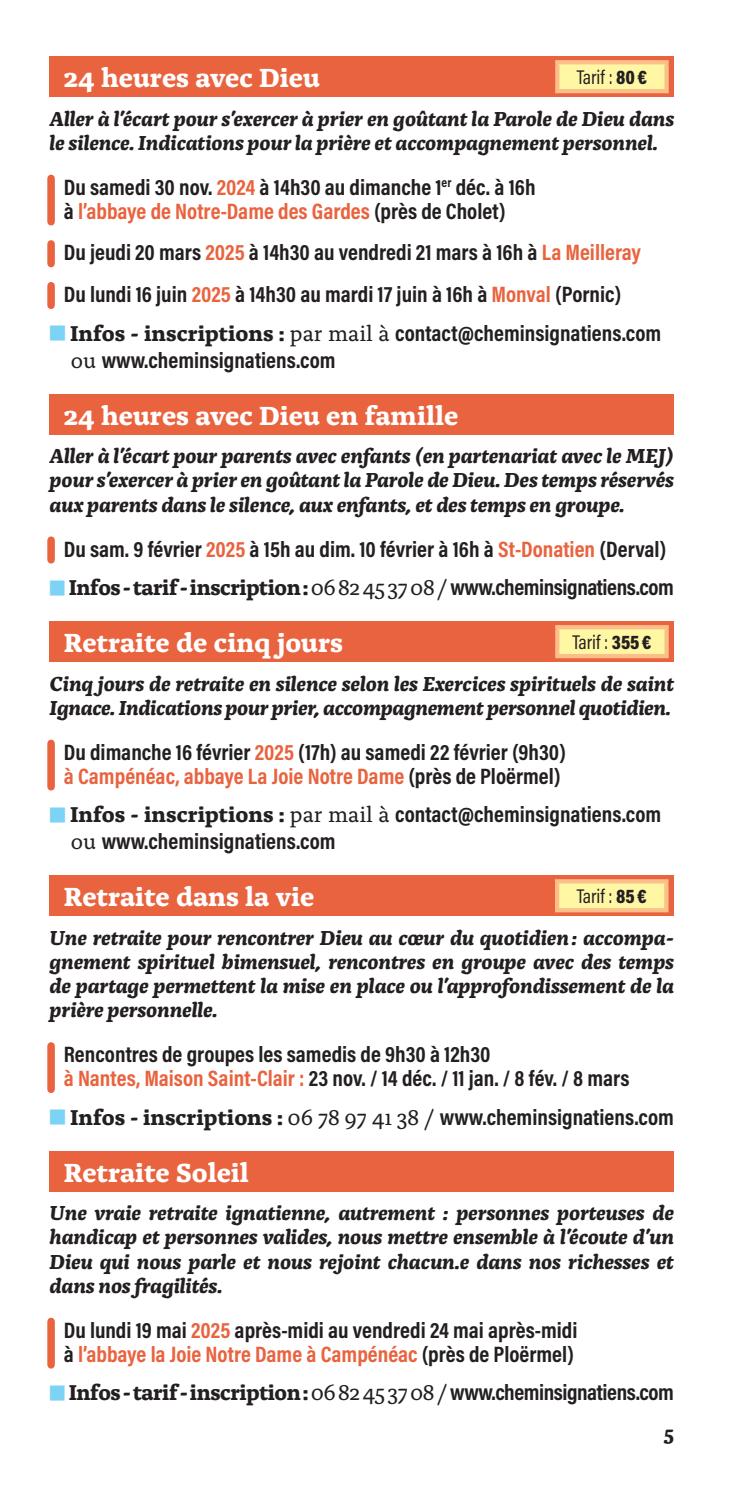
<style>
.page{position:relative;width:745px;height:1489px;background:#fff}
.page>*{position:absolute;margin:0;border:0;box-sizing:border-box;transform-origin:0 0}
.proposition_-_thème_Temps_Dieu{font:700 27.5px "Alda OTCEV";color:#fff}
.proposition_-_date_Temps_Dieu{font:700 22.5px/23.8px "Acumin Pro Cond";color:#231f20}
.t1{font:700 22.5px "Alda OTCEV";letter-spacing:-.02em;color:#231f20}
.proposition_-_chapo{font:italic 700 21.25px/24.2px "Alda OTCEV";letter-spacing:-.005em;color:#231f20;text-align:justify}
.t2{font:20px "Acumin Pro Cond";color:#231f20}
.t3{font:700 20px "Alda OTCEV";color:#231f20}
.s1{color:#e9633f}
.s2{font-family:"Alda OTCEV"}
.s3{font-family:"Alda OTCEV";font-weight:400}
.s4{font-weight:400}
.s5{font-family:"Acumin Pro Cond"}
.s6{font-weight:900}
</style>
<div class="page">
<div style="left:50px;top:56px;width:623px;height:41px;background:#e9633f"></div>
<div style="left:47px;top:178px;width:8px;height:44px;background:#e9633f"></div>
<div style="left:47px;top:244px;width:8px;height:19px;background:#e9633f"></div>
<div style="left:47px;top:286px;width:8px;height:19px;background:#e9633f"></div>
<div style="left:50px;top:394px;width:623px;height:41px;background:#e9633f"></div>
<div style="left:47px;top:540px;width:8px;height:20px;background:#e9633f"></div>
<div style="left:50px;top:621px;width:623px;height:41px;background:#e9633f"></div>
<div style="left:47px;top:743px;width:8px;height:43px;background:#e9633f"></div>
<div style="left:50px;top:875px;width:623px;height:41px;background:#e9633f"></div>
<div style="left:47px;top:1045px;width:8px;height:44px;background:#e9633f"></div>
<div style="left:50px;top:1150px;width:623px;height:41px;background:#e9633f"></div>
<div style="left:47px;top:1321px;width:8px;height:43px;background:#e9633f"></div>
<div style="left:557px;top:627px;width:109px;height:29px;background:#fff7a4"></div>
<hr style="left:555px;top:625px;width:113px;height:4px;background:#fbbf8a">
<svg style="left:555px;top:629px;width:4px;height:25px"></svg>
<svg style="left:664px;top:629px;width:4px;height:25px"></svg>
<hr style="left:555px;top:654px;width:113px;height:4px;background:#fbbf8a">
<div style="left:557px;top:62px;width:109px;height:29px;background:#fff7a4"></div>
<hr style="left:555px;top:60px;width:113px;height:4px;background:#fbbf8a">
<svg style="left:555px;top:64px;width:4px;height:25px"></svg>
<svg style="left:664px;top:64px;width:4px;height:25px"></svg>
<hr style="left:555px;top:89px;width:113px;height:4px;background:#fbbf8a">
<div style="left:556px;top:881px;width:110px;height:29px;background:#fff7a4"></div>
<svg style="left:555px;top:879px;width:113px;height:4px"></svg>
<div style="left:554px;top:883px;width:5px;height:25px;background:#fbbf8a"></div>
<svg style="left:663px;top:883px;width:5px;height:25px"></svg>
<hr style="left:554px;top:908px;width:114px;height:4px;background:#fbbf8a">
<p class="proposition_-_thème_Temps_Dieu" style="left:64px;top:56px;width:257px">24 heures avec Dieu</p>
<p class="proposition_-_chapo" style="left:50px;top:104px;width:625px">Aller à l’écart pour s’exercer à prier en goûtant la Parole de Dieu dans le silence. Indications pour la prière et accompagnement personnel.</p>
<p class="proposition_-_date_Temps_Dieu" style="left:64px;top:175px;width:473px">Du samedi 30 nov. <span class="s1">2024</span> à 14h30 au dimanche 1<sup>er</sup> déc. à 16h à <span class="s1">l’abbaye de Notre-Dame des Gardes</span> (près de Cholet)</p>
<p class="proposition_-_date_Temps_Dieu" style="left:64px;top:240px;width:578px">Du jeudi 20 mars <span class="s1">2025</span> à 14h30 au vendredi 21 mars à 16h à <span class="s1">La Meilleray</span></p>
<p class="proposition_-_date_Temps_Dieu" style="left:64px;top:282px;width:558px">Du lundi 16 juin <span class="s1">2025</span> à 14h30 au mardi 17 juin à 16h à <span class="s1">Monval</span> (Pornic)</p>
<p class="proposition_-_date_Temps_Dieu" style="left:70px;top:319px;width:592px;line-height:27px"><span class="s2">Infos - inscriptions :</span> <span class="s3">par mail à</span> contact@cheminsignatiens.com <span class="s3">ou</span> www.cheminsignatiens.com</p>
<p class="proposition_-_thème_Temps_Dieu" style="left:64px;top:393px;width:395px">24 heures avec Dieu en famille</p>
<p class="proposition_-_chapo" style="left:50px;top:442px;width:625px">Aller à l’écart pour parents avec enfants (en partenariat avec le MEJ) pour s’exercer à prier en goûtant la Parole de Dieu. Des temps réservés aux parents dans le silence, aux enfants, et des temps en groupe.</p>
<p class="proposition_-_date_Temps_Dieu" style="left:64px;top:536px;width:604px">Du sam. 9 février <span class="s1">2025</span> à 15h au dim. 10 février à 16h à <span class="s1">St-Donatien</span> (Derval)</p>
<p class="t1" style="left:69px;top:570px;width:606px">Infos - tarif - inscription :<span class="s4">06 82 45 37 08 /</span> <span class="s5">www.cheminsignatiens.com</span></p>
<p class="proposition_-_thème_Temps_Dieu" style="left:64px;top:621px;width:280px">Retraite de cinq jours</p>
<p class="proposition_-_chapo" style="left:50px;top:669px;width:625px">Cinq jours de retraite en silence selon les Exercices spirituels de saint<br>Ignace. Indications pour prier, accompagnement personnel quotidien.</p>
<p class="proposition_-_date_Temps_Dieu" style="left:64px;top:739px;width:503px">Du dimanche 16 février <span class="s1">2025</span> (17h) au samedi 22 février (9h30) <span class="s1">à Campénéac, abbaye La Joie Notre Dame</span> (près de Ploërmel)</p>
<p class="proposition_-_date_Temps_Dieu" style="left:70px;top:800px;width:592px;line-height:27px"><span class="s2">Infos - inscriptions :</span> <span class="s3">par mail à</span> contact@cheminsignatiens.com <span class="s3">ou</span> www.cheminsignatiens.com</p>
<p class="proposition_-_thème_Temps_Dieu" style="left:64px;top:875px;width:252px">Retraite dans la vie</p>
<p class="proposition_-_chapo" style="left:50px;top:923px;width:625px">Une retraite pour rencontrer Dieu au cœur du quotidien: accompa&shy;gnement spirituel bimensuel, rencontres en groupe avec des temps de partage permettent la mise en place ou l’approfondissement de la prière personnelle.</p>
<p class="proposition_-_date_Temps_Dieu" style="left:64px;top:1042px;width:566px">Rencontres de groupes les samedis de 9h30 à 12h30<br><span class="s1">à Nantes, Maison Saint-Clair :</span> 23 nov. / 14 déc. / 11 jan. / 8 fév. / 8 mars</p>
<p class="proposition_-_date_Temps_Dieu" style="left:70px;top:1104px;width:605px"><span class="s2">Infos - inscriptions :</span> <span class="s3">06 78 97 41 38 /</span> www.cheminsignatiens.com</p>
<p class="proposition_-_thème_Temps_Dieu" style="left:64px;top:1150px;width:186px">Retraite Soleil</p>
<p class="proposition_-_chapo" style="left:50px;top:1198px;width:625px">Une vraie retraite ignatienne, autrement : personnes porteuses de handicap et personnes valides, nous mettre ensemble à l’écoute d’un Dieu qui nous parle et nous rejoint chacun.e dans nos richesses et dans nos fragilités.</p>
<p class="proposition_-_date_Temps_Dieu" style="left:64px;top:1317px;width:515px">Du lundi 19 mai <span class="s1">2025</span> après-midi au vendredi 24 mai après-midi à <span class="s1">l’abbaye la Joie Notre Dame à Campénéac</span> (près de Ploërmel)</p>
<p class="t1" style="left:69px;top:1374px;width:606px">Infos - tarif - inscription : <span class="s4">06 82 45 37 08 /</span> <span class="s5">www.cheminsignatiens.com</span></p>
<p class="t2" style="left:576px;top:64px;width:72px">Tarif : <span class="s6">80 €</span></p>
<p class="t2" style="left:572px;top:629px;width:81px">Tarif : <span class="s6">355 €</span></p>
<p class="t2" style="left:576px;top:883px;width:72px">Tarif : <span class="s6">85 €</span></p>
<p class="t3" style="left:663px;top:1417px;width:12px">5</p>
</div>
